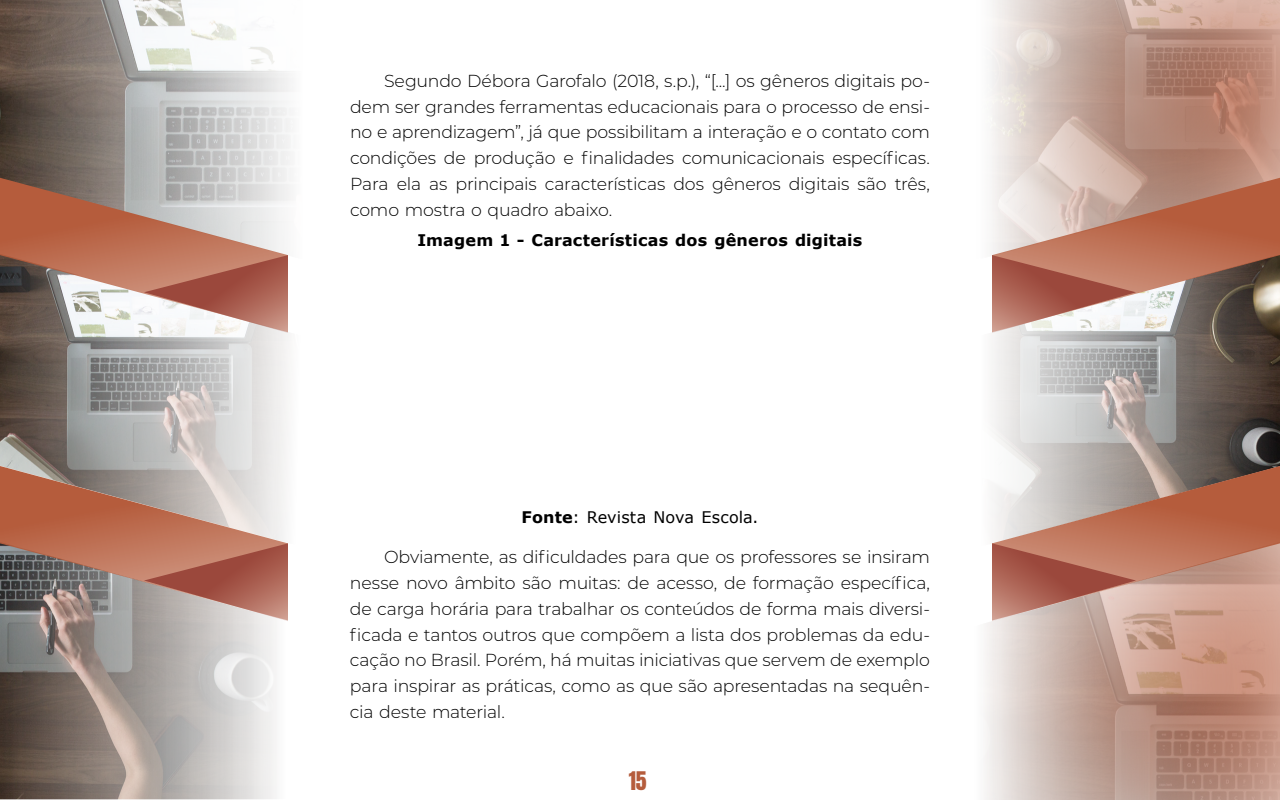
<style>
.page{position:relative;width:1280px;height:800px;background:#fff}
.page>*{position:absolute;margin:0;border:0;box-sizing:border-box;transform-origin:0 0}
.t1{font:21.8px "Anton";color:#b55c3c}
.t2{font:300 17.4px/25.8px "Montserrat";letter-spacing:-.01em;color:#000;text-align:justify}
.t3{font:700 16px "Verdana";letter-spacing:.01em;color:#000}
.t4{font:16px "Verdana";letter-spacing:.005em;color:#000}
.s1{font-weight:700}
</style>
<div class="page">
<img style="left:0;top:0;width:291px;height:201px">
<img style="left:0;top:332px;width:289px;height:107px">
<img style="left:0;top:439px;width:286px;height:360px">
<img style="left:992px;top:332px;width:288px;height:134px">
<div style="left:967px;top:0;width:313px;height:261px;background:#fff;opacity:.75"></div>
<div style="left:965px;top:535px;width:315px;height:265px;background:#fff;opacity:.75"></div>
<svg style="left:0;top:178px;width:288px;height:154px;background:#b38f81"></svg>
<svg style="left:144px;top:255px;width:144px;height:78px"></svg>
<svg style="left:0;top:466px;width:287px;height:154px;background:#ae897b"></svg>
<svg style="left:144px;top:543px;width:144px;height:78px;background:#b57d70"></svg>
<svg style="left:992px;top:178px;width:288px;height:154px;background:#b68b7b"></svg>
<svg style="left:992px;top:255px;width:144px;height:78px"></svg>
<svg style="left:992px;top:466px;width:288px;height:154px;background:#bf9281"></svg>
<svg style="left:992px;top:543px;width:144px;height:78px;background:#b97d6f"></svg>
<p class="t2" style="left:350px;top:67px;width:582px;text-indent:34px">Segundo Débora Garofalo (2018, s.p.), “[...] os gêneros digitais po&shy;dem ser grandes ferramentas educacionais para o processo de ensi&shy;no e aprendizagem”, já que possibilitam a interação e o contato com condições de produção e finalidades comunicacionais específicas.<br>Para ela as principais características dos gêneros digitais são três, como mostra o quadro abaixo.</p>
<p class="t3" style="left:418px;top:229px;width:446px">Imagem 1 - Características dos gêneros digitais</p>
<p class="t4" style="left:522px;top:506px;width:238px"><span class="s1">Fonte</span>: Revista Nova Escola.</p>
<p class="t2" style="left:350px;top:544px;width:582px;text-indent:34px">Obviamente, as dificuldades para que os professores se insiram nesse novo âmbito são muitas: de acesso, de formação específica, de carga horária para trabalhar os conteúdos de forma mais diversi&shy;ficada e tantos outros que compõem a lista dos problemas da edu&shy;cação no Brasil. Porém, há muitas iniciativas que servem de exemplo para inspirar as práticas, como as que são apresentadas na sequên&shy;cia deste material.</p>
<p class="t1" style="left:629px;top:770px;width:19px">15</p>
</div>
